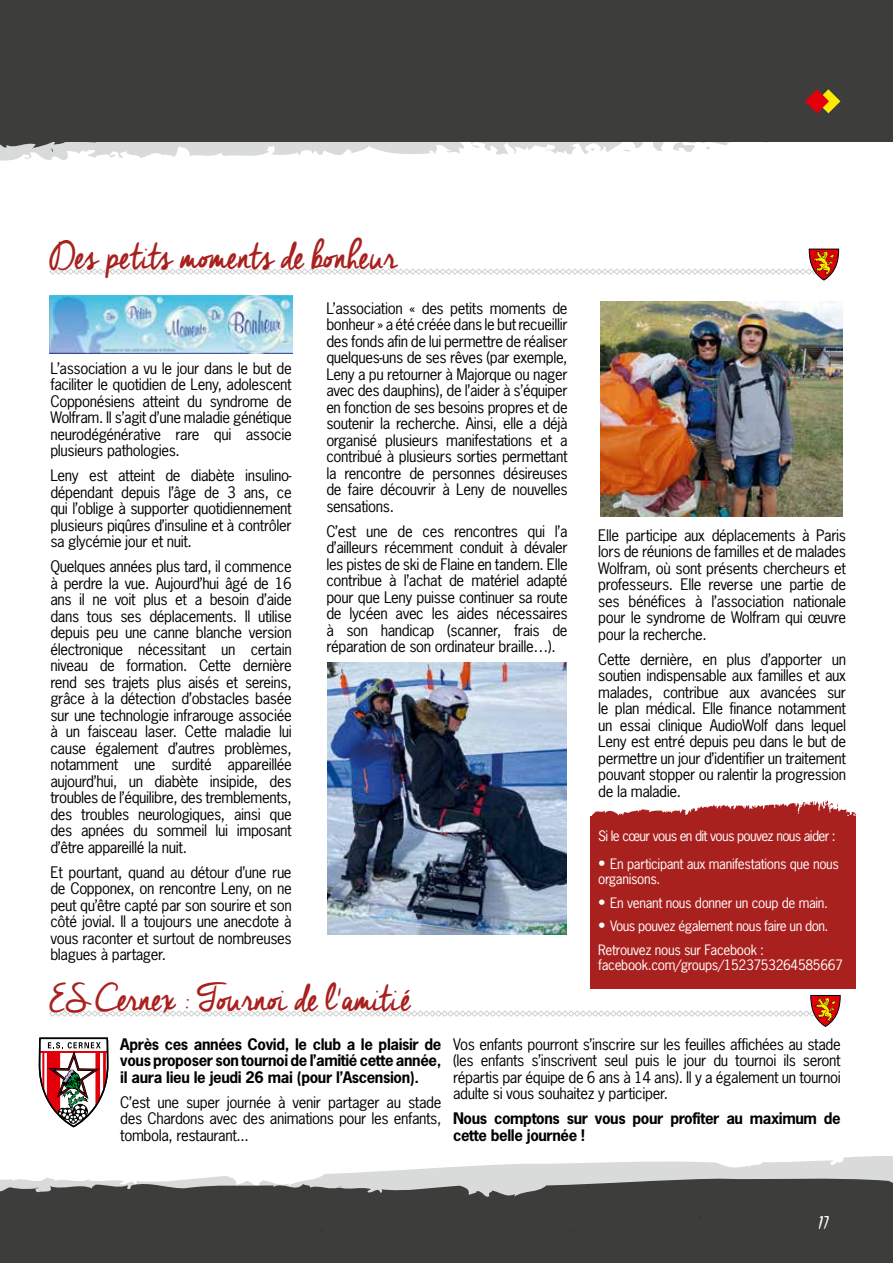
<style>
.page{position:relative;width:893px;height:1263px;background:#fff}
.page>*{position:absolute;margin:0;border:0;box-sizing:border-box;transform-origin:0 0}
.t1{font:37.5px "Cheddar Jack";letter-spacing:-.045em;color:#a9211e}
.t2{font:22.5px "Cheddar Jack";color:#fff}
.t3{font:15px/16.5px "Porsche News Gothic";letter-spacing:-.025em;color:#000;text-align:justify}
.t4{font:700 15px/16.5px "Porsche News Gothic";letter-spacing:-.025em;color:#000;text-align:justify}
.t5{font:13.5px/15px "Porsche News Gothic";letter-spacing:-.025em;color:#fff}
.t6{font:13.5px "Porsche News Gothic";letter-spacing:-.05em;color:#fff}
.s1{font-size:15px}
</style>
<div class="page">
<svg style="left:330px;top:1156px;width:563px;height:18px;fill:#d9dada"></svg>
<div style="left:0;top:1205px;width:893px;height:58px;background:#3d3d3c"></div>
<svg style="left:0;top:1174px;width:893px;height:31px;background:#777877"></svg>
<div style="left:590px;top:816px;width:266px;height:173px;background:#a9211e"></div>
<div style="left:0;top:0;width:893px;height:142px;background:#3d3d3c"></div>
<svg style="left:0;top:142px;width:767px;height:19px"></svg>
<svg style="left:50px;top:148px;width:4px;height:4px"></svg>
<svg style="left:805px;top:89px;width:35px;height:24px"></svg>
<svg style="left:49px;top:249px;width:790px;height:31px"></svg>
<svg style="left:591px;top:800px;width:265px;height:16px"></svg>
<img style="left:600px;top:302px;width:242px;height:215px">
<img style="left:327px;top:663px;width:240px;height:272px">
<svg style="left:49px;top:995px;width:791px;height:32px"></svg>
<svg style="left:39px;top:1037px;width:69px;height:90px"></svg>
<img style="left:50px;top:296px;width:242px;height:58px">
<h1 class="t1" style="left:49px;top:231px;width:349px">Des petits moments de bonheur</h1>
<p class="t3" style="left:326px;top:300px;width:243px">L’association « des petits moments de bonheur » a été créée dans le but recueillir des fonds afin de lui permettre de réaliser quelques-uns de ses rêves (par exemple, Leny a pu retourner à Majorque ou nager avec des dauphins), de l’aider à s’équiper en fonction de ses besoins propres et de soutenir la recherche. Ainsi, elle a déjà organisé plusieurs manifestations et a contribué à plusieurs sorties permettant la rencontre de personnes désireuses de faire découvrir à Leny de nouvelles sensations.</p>
<p class="t3" style="left:326px;top:523px;width:243px">C’est une de ces rencontres qui l’a d’ailleurs récemment conduit à dévaler les pistes de ski de Flaine en tandem. Elle contribue à l’achat de matériel adapté pour que Leny puisse continuer sa route de lycéen avec les aides nécessaires à son handicap (scanner, frais de réparation de son ordinateur braille…).</p>
<p class="t3" style="left:598px;top:526px;width:249px">Elle participe aux déplacements à Paris lors de réunions de familles et de malades Wolfram, où sont présents chercheurs et professeurs. Elle reverse une partie de ses bénéfices à l’association nationale pour le syndrome de Wolfram qui œuvre pour la recherche.</p>
<p class="t3" style="left:598px;top:650px;width:249px">Cette dernière, en plus d’apporter un soutien indispensable aux familles et aux malades, contribue aux avancées sur le plan médical. Elle finance notamment un essai clinique AudioWolf dans lequel Leny est entré depuis peu dans le but de permettre un jour d’identifier un traitement pouvant stopper ou ralentir la progression de la maladie.</p>
<p class="t6" style="left:598px;top:827px;width:239px">Si le cœur vous en dit vous pouvez nous aider :</p>
<p class="t5" style="left:598px;top:856px;width:242px"><span class="s1">•</span> En participant aux manifestations que nous organisons.</p>
<p class="t5" style="left:598px;top:895px;width:231px"><span class="s1">•</span> En venant nous donner un coup de main.</p>
<p class="t5" style="left:598px;top:914px;width:232px;line-height:23.5px"><span class="s1">•</span> Vous pouvez également nous faire un don.<br>Retrouvez nous sur Facebook :</p>
<p class="t5" style="left:598px;top:957px;width:246px">facebook.com/groups/1523753264585667</p>
<h1 class="t1" style="left:49px;top:972px;width:363px">ES Cernex : Tournoi de l'amitié</h1>
<p class="t4" style="left:120px;top:1035px;width:323px">Après ces années Covid, le club a le plaisir de vous proposer son tournoi de l’amitié cette année, il aura lieu le jeudi 26 mai (pour l’Ascension).</p>
<p class="t3" style="left:120px;top:1093px;width:323px">C’est une super journée à venir partager au stade des Chardons avec des animations pour les enfants, tombola, restaurant...</p>
<p class="t3" style="left:50px;top:360px;width:243px">L’association a vu le jour dans le but de faciliter le quotidien de Leny, adolescent Copponésiens atteint du syndrome de Wolfram. Il s’agit d’une maladie génétique neurodégénérative rare qui associe plusieurs pathologies.</p>
<p class="t3" style="left:50px;top:467px;width:243px">Leny est atteint de diabète insulino&shy;dépendant depuis l’âge de 3 ans, ce qui l’oblige à supporter quotidiennement plusieurs piqûres d’insuline et à contrôler sa glycémie jour et nuit.</p>
<p class="t3" style="left:50px;top:558px;width:243px">Quelques années plus tard, il commence à perdre la vue. Aujourd’hui âgé de 16 ans il ne voit plus et a besoin d’aide dans tous ses déplacements. Il utilise depuis peu une canne blanche version électronique nécessitant un certain niveau de formation. Cette dernière rend ses trajets plus aisés et sereins, grâce à la détection d’obstacles basée sur une technologie infrarouge associée à un faisceau laser. Cette maladie lui cause également d’autres problèmes, notamment une surdité appareillée aujourd’hui, un diabète insipide, des troubles de l’équilibre, des tremblements, des troubles neurologiques, ainsi que des apnées du sommeil lui imposant d’être appareillé la nuit.</p>
<p class="t3" style="left:50px;top:864px;width:243px">Et pourtant, quand au détour d’une rue de Copponex, on rencontre Leny, on ne peut qu’être capté par son sourire et son côté jovial. Il a toujours une anecdote à vous raconter et surtout de nombreuses blagues à partager.</p>
<p class="t3" style="left:453px;top:1035px;width:389px">Vos enfants pourront s’inscrire sur les feuilles affichées au stade (les enfants s’inscrivent seul puis le jour du tournoi ils seront répartis par équipe de 6 ans à 14 ans). Il y a également un tournoi adulte si vous souhaitez y participer.</p>
<p class="t4" style="left:453px;top:1110px;width:389px">Nous comptons sur vous pour profiter au maximum de cette belle journée !</p>
<h2 class="t2" style="left:819px;top:1206px;width:12px">17</h2>
</div>
